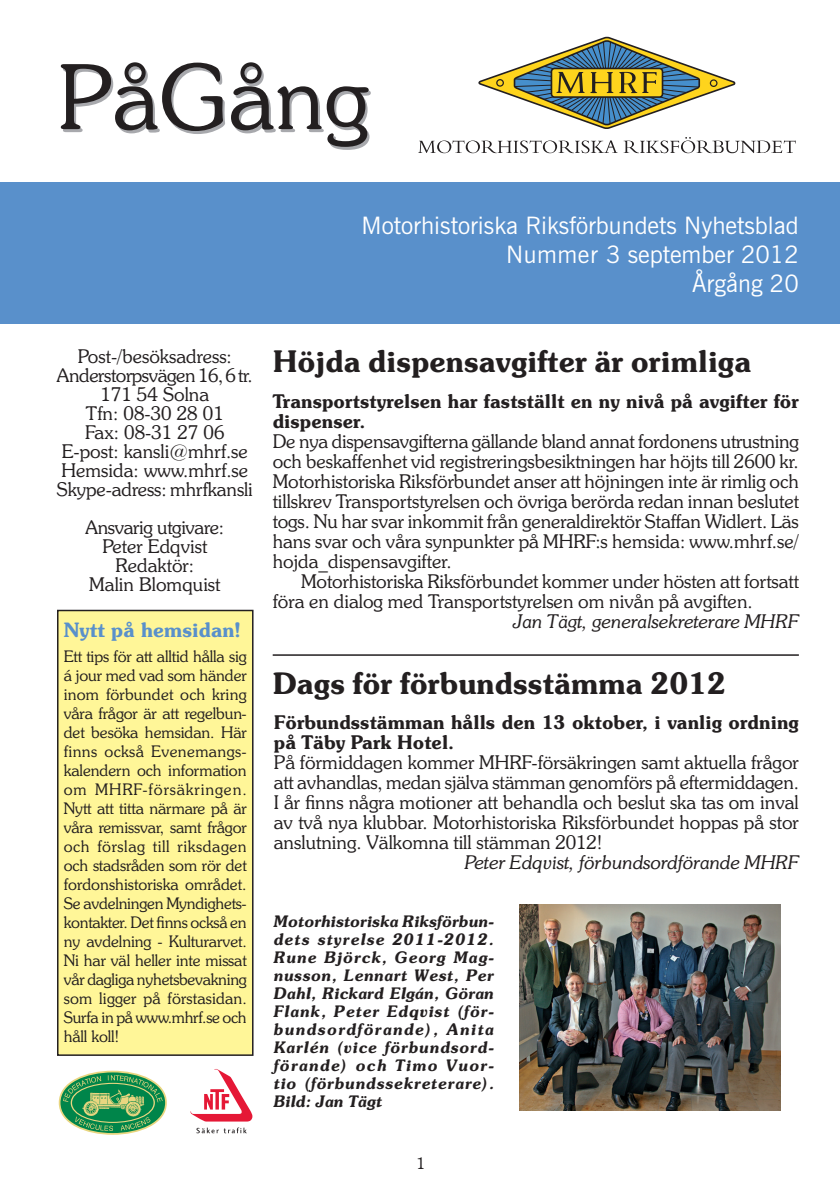
<style>
.page{position:relative;width:840px;height:1191px;background:#fff}
.page>*{position:absolute;margin:0;border:0;box-sizing:border-box;transform-origin:0 0}
.t1{font:300 90px "Souvenir IT Cby BT";color:#231f20}
.Rubrik_16{font:600 30px "Souvenir IT Cby BT";color:#231f20}
.t2{font:24px "News Gothic BT";color:#fff}
.t3{font:600 20px "Souvenir IT Cby BT";color:#5990cb}
.Ingress{font:300 19px/20px "Souvenir IT Cby BT";color:#231f20;text-align:justify}
.Ingress-2{font:600 19px/20px "Souvenir IT Cby BT";color:#231f20}
.Ingress-3{font:italic 300 19px "Souvenir IT Cby BT";color:#231f20}
.Ingress-4{font:300 19px "Souvenir IT Cby BT";letter-spacing:-.02em;color:#231f20}
.Rubrik_9_5{font:300 16px/19px "Souvenir IT Cby BT";letter-spacing:-.005em;color:#231f20;text-align:justify}
.Brödtext{font:italic 600 16px/18px "Souvenir IT Cby BT";letter-spacing:.05em;color:#231f20;text-align:justify}
</style>
<div class="page">
<div style="left:58px;top:610px;width:194px;height:445px;background:#fff698"></div>
<div style="left:57px;top:610px;width:196px;height:446px;border:2px solid #231f20"></div>
<div style="left:0;top:182px;width:839px;height:142px;background:#5990cb"></div>
<svg style="left:190px;top:1069px;width:62px;height:52px"></svg>
<svg style="left:196px;top:1127px;width:51px;height:6px"></svg>
<svg style="left:60px;top:1071px;width:106px;height:63px"></svg>
<div style="left:59px;top:1070px;width:108px;height:64px;border:2px solid #e9d680;border-radius:50%"></div>
<svg style="left:63px;top:1075px;width:99px;height:56px"></svg>
<svg style="left:418px;top:140px;width:199px;height:13px"></svg>
<svg style="left:623px;top:137px;width:172px;height:16px"></svg>
<svg style="left:478px;top:37px;width:258px;height:92px"></svg>
<hr style="left:272px;top:654px;width:526px;height:2px;background:#231f20">
<img style="left:519px;top:905px;width:260px;height:205px">
<p class="t1" style="left:58px;top:42px;width:313px">PåGång</p>
<p class="t2" style="left:361px;top:211px;width:438px">Motorhistoriska Riksförbundets Nyhetsblad</p>
<p class="t2" style="left:506px;top:240px;width:294px">Nummer 3 september 2012</p>
<p class="t2" style="left:691px;top:269px;width:108px">Årgång 20</p>
<p class="Ingress" style="left:78px;top:346px;width:155px">Post-/besöksadress:</p>
<p class="Ingress-4" style="left:57px;top:364px;width:197px">Anderstorpsvägen 16, 6 tr.</p>
<p class="Ingress" style="left:100px;top:384px;width:110px">171 54 Solna</p>
<p class="Ingress" style="left:86px;top:403px;width:139px">Tfn: 08-30 28 01</p>
<p class="Ingress" style="left:85px;top:422px;width:141px">Fax: 08-31 27 06</p>
<p class="Ingress" style="left:62px;top:441px;width:187px">E-post: kansli@mhrf.se</p>
<p class="Ingress" style="left:61px;top:460px;width:188px">Hemsida: www.mhrf.se</p>
<p class="Ingress" style="left:57px;top:479px;width:197px">Skype-adress: mhrfkansli</p>
<p class="Ingress-4" style="left:85px;top:516px;width:140px">Ansvarig utgivare:</p>
<p class="Ingress" style="left:102px;top:536px;width:106px">Peter Edqvist</p>
<p class="Ingress" style="left:116px;top:555px;width:80px">Redaktör:</p>
<p class="Ingress" style="left:89px;top:574px;width:133px">Malin Blomquist</p>
<p class="t3" style="left:64px;top:617px;width:179px">Nytt på hemsidan!</p>
<p class="Rubrik_9_5" style="left:64px;top:646px;width:184px">Ett tips för att alltid hålla sig á jour med vad som händer inom förbundet och kring våra frågor är att regelbun&shy;det besöka hemsidan. Här finns också Evenemangs&shy;kalendern och information om MHRF-försäkringen.<br>Nytt att titta närmare på är våra remissvar, samt frågor och förslag till riksdagen och stadsråden som rör det fordonshistoriska området.<br>Se avdelningen Myndighets&shy;kontakter. Det finns också en ny avdelning - Kulturarvet.<br>Ni har väl heller inte missat vår dagliga nyhetsbevakning som ligger på förstasidan.<br>Surfa in på www.mhrf.se och håll koll!</p>
<p class="Rubrik_16" style="left:272px;top:342px;width:480px">Höjda dispensavgifter är orimliga</p>
<p class="Ingress-2" style="left:272px;top:391px;width:527px">Transportstyrelsen har fastställt en ny nivå på avgifter för dispenser.</p>
<p class="Ingress" style="left:272px;top:431px;width:527px">De nya dispensavgifterna gällande bland annat fordonens utrustning och beskaffenhet vid registreringsbesiktningen har höjts till 2600 kr.<br>Motorhistoriska Riksförbundet anser att höjningen inte är rimlig och tillskrev Transportstyrelsen och övriga berörda redan innan beslutet togs. Nu har svar inkommit från generaldirektör Staffan Widlert. Läs hans svar och våra synpunkter på MHRF:s hemsida: www.mhrf.se/ hojda_dispensavgifter.</p>
<p class="Ingress" style="left:272px;top:571px;width:527px;text-indent:28px">Motorhistoriska Riksförbundet kommer under hösten att fortsatt föra en dialog med Transportstyrelsen om nivån på avgiften.</p>
<p class="Ingress-3" style="left:513px;top:610px;width:287px">Jan Tägt, generalsekreterare MHRF</p>
<p class="Rubrik_16" style="left:272px;top:665px;width:454px">Dags för förbundsstämma 2012</p>
<p class="Ingress-2" style="left:274px;top:712px;width:526px">Förbundsstämman hålls den 13 oktober, i vanlig ordning på Täby Park Hotel.</p>
<p class="Ingress" style="left:274px;top:752px;width:526px">På förmiddagen kommer MHRF-försäkringen samt aktuella frågor att avhandlas, medan själva stämman genomförs på eftermiddagen.<br>I år finns några motioner att behandla och beslut ska tas om inval av två nya klubbar. Motorhistoriska Riksförbundet hoppas på stor anslutning. Välkomna till stämman 2012!</p>
<p class="Ingress-3" style="left:464px;top:850px;width:335px">Peter Edqvist, förbundsordförande MHRF</p>
<p class="Brödtext" style="left:274px;top:912px;width:222px">Motorhistoriska Riksförbun&shy;dets styrelse 2011-2012.<br>Rune Björck, Georg Mag&shy;nusson, Lennart West, Per Dahl, Rickard Elgán, Göran Flank, Peter Edqvist (för&shy;bundsordförande), Anita Karlén (vice förbundsord&shy;förande) och Timo Vuor&shy;tio (förbundssekreterare).<br>Bild: Jan Tägt</p>
<p class="Rubrik_9_5" style="left:416px;top:1153px;width:10px">1</p>
</div>
